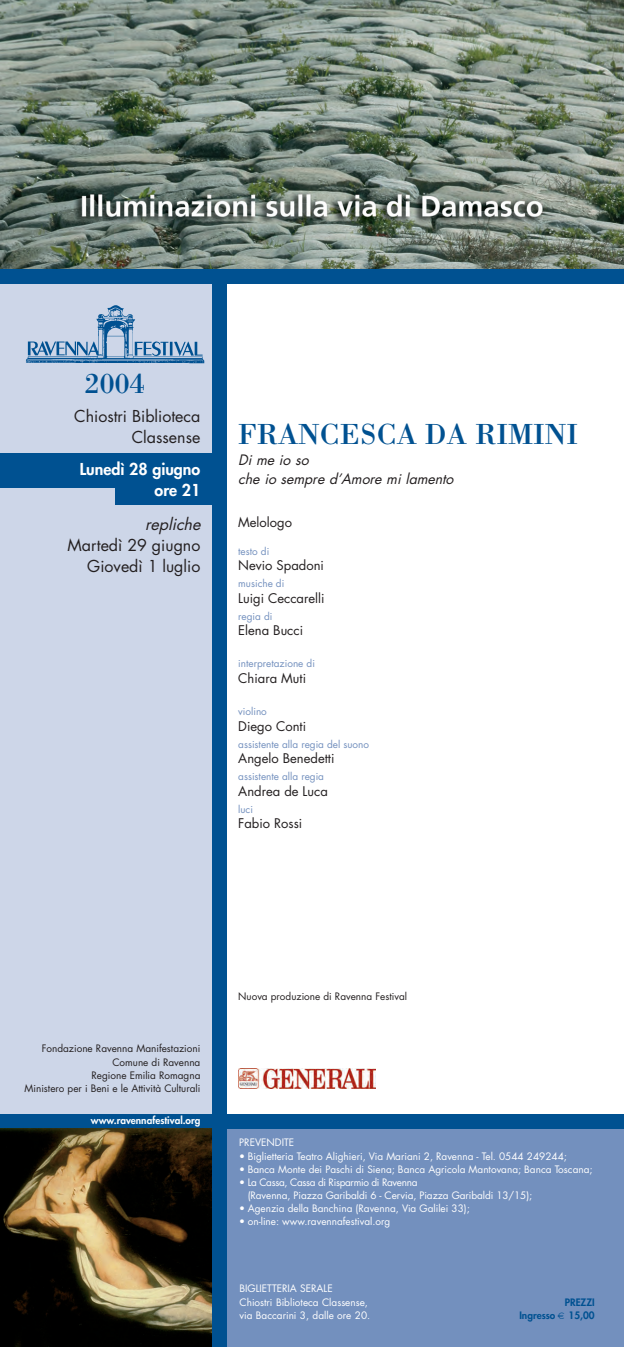
<style>
.page{position:relative;width:624px;height:1347px;background:#fff}
.page>*{position:absolute;margin:0;border:0;box-sizing:border-box;transform-origin:0 0}
.t1{font:30px "Bodoni";color:#005191}
.t2{font:16px/21px "Futura";color:#231f20;text-align:right}
.t3{font:800 16px/21.3px "Futura";color:#fff;text-align:right}
.t4{font:italic 16px "Futura";color:#231f20}
.t5{font:italic 14px/18.4px "Futura";color:#231f20}
.t6{font:13px "Futura";color:#231f20}
.t7{font:10px/13.1px "Futura";color:#fff}
.t8{font:10px/13.1px "Futura";color:#231f20;text-align:right}
.t9{font:10px "Futura";color:#7390be}
.t10{font:800 10px "Futura";color:#fff}
.t11{font:800 10px/13.3px "Futura";color:#005191;text-align:right}
.s1{font-family:"Techno";font-weight:400}
</style>
<div class="page">
<div style="left:0;top:269px;width:218px;height:850px;background:#cdd6e8"></div>
<div style="left:0;top:1114px;width:624px;height:14px;background:#005191"></div>
<img style="left:0;top:1128px;width:213px;height:218px">
<img style="left:26px;top:305px;width:179px;height:58px">
<div style="left:0;top:454px;width:217px;height:34px;background:#005191"></div>
<img style="left:238px;top:1068px;width:138px;height:20px">
<div style="left:213px;top:1128px;width:411px;height:218px;background:#7390be"></div>
<div style="left:116px;top:488px;width:101px;height:17px;background:#005191"></div>
<div style="left:213px;top:280px;width:14px;height:1066px;background:#005191"></div>
<img style="left:0;top:0;width:624px;height:270px">
<div style="left:0;top:270px;width:624px;height:14px;background:#005191"></div>
<h1 class="t1" style="left:85px;top:365px;width:61px">2004</h1>
<h2 class="t2" style="left:74px;top:407px;width:128px">Chiostri Biblioteca<br>Classense</h2>
<h2 class="t3" style="left:80px;top:460px;width:122px">Lunedì 28 giugno ore 21</h2>
<h2 class="t4" style="left:145px;top:517px;width:60px">repliche</h2>
<h2 class="t2" style="left:68px;top:536px;width:134px">Martedì 29 giugno<br>Giovedì 1 luglio</h2>
<h1 class="t1" style="left:238px;top:416px;width:341px">FRANCESCA DA RIMINI</h1>
<h3 class="t5" style="left:238px;top:452px;width:220px">Di me io so<br>che io sempre d’Amore mi lamento</h3>
<h3 class="t6" style="left:238px;top:516px;width:55px">Melologo</h3>
<p class="t9" style="left:238px;top:546px;width:33px">testo di</p>
<h3 class="t6" style="left:238px;top:559px;width:87px">Nevio Spadoni</h3>
<p class="t9" style="left:238px;top:579px;width:48px">musiche di</p>
<h3 class="t6" style="left:238px;top:592px;width:88px">Luigi Ceccarelli</h3>
<p class="t9" style="left:238px;top:611px;width:36px">regia di</p>
<h3 class="t6" style="left:238px;top:624px;width:66px">Elena Bucci</h3>
<p class="t9" style="left:238px;top:659px;width:78px">interpretazione di</p>
<h3 class="t6" style="left:238px;top:672px;width:69px">Chiara Muti</h3>
<p class="t9" style="left:238px;top:707px;width:30px">violino</p>
<h3 class="t6" style="left:238px;top:720px;width:69px">Diego Conti</h3>
<p class="t9" style="left:238px;top:739px;width:132px">assistente alla regia del suono</p>
<h3 class="t6" style="left:238px;top:752px;width:98px">Angelo Benedetti</h3>
<p class="t9" style="left:238px;top:772px;width:87px">assistente alla regia</p>
<h3 class="t6" style="left:238px;top:785px;width:91px">Andrea de Luca</h3>
<p class="t9" style="left:238px;top:804px;width:16px">luci</p>
<h3 class="t6" style="left:238px;top:817px;width:66px">Fabio Rossi</h3>
<p class="t8" style="left:24px;top:1043px;width:177px">Fondazione Ravenna Manifestazioni<br>Comune di Ravenna<br>Regione Emilia Romagna<br>Ministero per i Beni e le Attività Culturali</p>
<p class="t10" style="left:91px;top:1115px;width:111px">www.ravennafestival.org</p>
<p class="t8" style="left:238px;top:990px;width:170px">Nuova produzione di Ravenna Festival</p>
<p class="t7" style="left:239px;top:1137px;width:56px">PREVENDITE</p>
<p class="t7" style="left:239px;top:1150px;width:329px">• Biglietteria Teatro Alighieri, Via Mariani 2, Ravenna - Tel. 0544 249244;</p>
<p class="t7" style="left:239px;top:1163px;width:355px">• Banca Monte dei Paschi di Siena; Banca Agricola Mantovana; Banca Toscana;</p>
<p class="t7" style="left:248px;top:1176px;width:286px;text-indent:-8px">• La Cassa, Cassa di Risparmio di Ravenna<br>(Ravenna, Piazza Garibaldi 6 - Cervia, Piazza Garibaldi 13/15);</p>
<p class="t7" style="left:239px;top:1202px;width:232px">• Agenzia della Banchina (Ravenna, Via Galilei 33);</p>
<p class="t7" style="left:239px;top:1215px;width:153px">• on-line: www.ravennafestival.org</p>
<p class="t7" style="left:239px;top:1283px;width:132px">BIGLIETTERIA SERALE<br>Chiostri Biblioteca Classense, via Baccarini 3, dalle ore 20.</p>
<p class="t11" style="left:519px;top:1296px;width:77px">PREZZI<br>Ingresso <span class="s1">€</span> 15,00</p>
</div>
